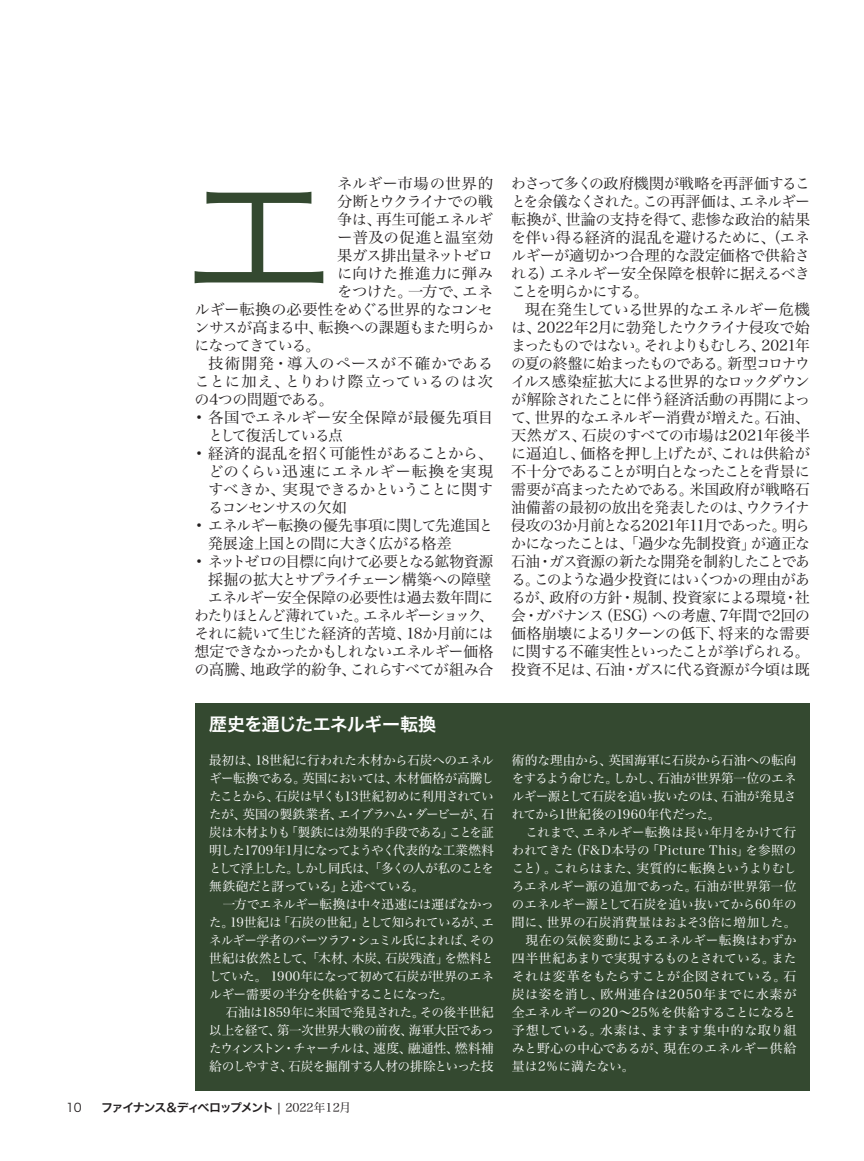
<style>
.page{position:relative;width:864px;height:1161px;background:#fff}
.page>*{position:absolute;margin:0;border:0;box-sizing:border-box;transform-origin:0 0}
.t1{font:156px "Hira Kaku Pro N W3";color:#344930}
.t2{font:18px "Hira Kaku Pro N W6";letter-spacing:-.025em;color:#fff}
.t3{font:15px/18px "Hira Min Pro W3";letter-spacing:-.025em;color:#231f20;text-align:justify}
.t4{font:15px/18px "Hira Min Pro W3";letter-spacing:-.05em;color:#231f20;text-align:right}
.t5{font:15px "Hira Min Pro W3";letter-spacing:.05em;color:#231f20}
.t6{font:15px/18px "Hira Min Pro W3";letter-spacing:-.005em;color:#231f20}
.t7{font:15px "Hira Min Pro W3";letter-spacing:-.055em;color:#231f20}
.t8{font:15px "Hira Min Pro W3";letter-spacing:-.11em;color:#231f20}
.t9{font:15px "Hira Min Pro W3";letter-spacing:-.045em;color:#231f20}
.t10{font:15px "Hira Min Pro W3";letter-spacing:.03em;color:#231f20}
.t11{font:15px "Hira Min Pro W3";letter-spacing:.025em;color:#231f20}
.t12{font:15px "Hira Min Pro W3";letter-spacing:.015em;color:#231f20}
.t13{font:15px "Hira Min Pro W3";letter-spacing:-.075em;color:#231f20}
.t14{font:12.75px/18px "Hira Min Pro W3";letter-spacing:-.01em;color:#fff;text-align:justify}
.t15{font:12.75px "Hira Min Pro W3";letter-spacing:.04em;color:#fff}
.t16{font:12.75px "Hira Min Pro W3";letter-spacing:-.04em;color:#fff}
.t17{font:12.75px "Hira Min Pro W3";letter-spacing:.01em;color:#fff}
.t18{font:12.75px "Hira Min Pro W3";letter-spacing:.015em;color:#fff}
.t19{font:12.75px "Hira Min Pro W3";letter-spacing:.02em;color:#fff}
.t20{font:12.75px "Hira Min Pro W3";letter-spacing:.025em;color:#fff}
.t21{font:12px "Hira Kaku Pro N W6";letter-spacing:-.12em;color:#231f20}
.t22{font:12px "Hira Kaku Pro N W3";color:#231f20}
.s1{font-family:"Hira Kaku Pro N W3"}
.s2{font-family:"Hira Min Pro W3"}
</style>
<div class="page">
<div style="left:196px;top:704px;width:614px;height:387px;background:#344930"></div>
<p class="t10" style="left:337px;top:171px;width:158px">ネルギー市場の世界的</p>
<p class="t8" style="left:337px;top:189px;width:158px">分断とウクライナでの戦</p>
<p class="t3" style="left:337px;top:209px;width:158px">争は、再生可能エネルギ</p>
<p class="t11" style="left:337px;top:225px;width:158px">ー普及の促進と温室効</p>
<p class="t9" style="left:337px;top:243px;width:158px">果ガス排出量ネットゼロ</p>
<p class="t12" style="left:337px;top:261px;width:158px">に向けた推進力に弾み</p>
<p class="t3" style="left:337px;top:281px;width:158px">をつけた。一方で、エネ</p>
<p class="t3" style="left:195px;top:299px;width:300px">ルギー転換の必要性をめぐる世界的なコンセ</p>
<p class="t7" style="left:195px;top:315px;width:300px">ンサスが高まる中、転換への課題もまた明らか</p>
<p class="t13" style="left:195px;top:333px;width:127px">になってきている。</p>
<p class="t5" style="left:208px;top:351px;width:287px">技術開発・導入のペースが不確かである</p>
<p class="t5" style="left:195px;top:369px;width:300px">ことに加え、とりわけ際立っているのは次</p>
<p class="t3" style="left:195px;top:389px;width:141px">の4つの問題である。</p>
<p class="t6" style="left:208px;top:407px;width:287px;text-indent:-14px">• 各国でエネルギー安全保障が最優先項目として復活している点</p>
<p class="t3" style="left:208px;top:443px;width:287px;text-indent:-14px">• 経済的混乱を招く可能性があることから、どのくらい迅速にエネルギー転換を実現すべきか、実現できるかということに関するコンセンサスの欠如</p>
<p class="t3" style="left:208px;top:515px;width:287px;text-indent:-14px">• エネルギー転換の優先事項に関して先進国と発展途上国との間に大きく広がる格差</p>
<p class="t4" style="left:195px;top:551px;width:300px">• ネットゼロの目標に向けて必要となる鉱物資源採掘の拡大とサプライチェーン構築への障壁エネルギー安全保障の必要性は過去数年間にわたりほとんど薄れていた。エネルギーショック、それに続いて生じた経済的苦境、18か月前には想定できなかったかもしれないエネルギー価格の高騰、地政学的紛争、これらすべてが組み合</p>
<h1 class="t1" style="left:181px;top:100px;width:157px">エ</h1>
<p class="t2" style="left:209px;top:708px;width:228px">歴史を通じたエネルギー転換</p>
<p class="t14" style="left:209px;top:750px;width:286px">最初は、18世紀に行われた木材から石炭へのエネルギー転換である。英国においては、木材価格が高騰したことから、石炭は早くも13世紀初めに利用されていたが、英国の製鉄業者、エイブラハム・ダービーが、石炭は木材よりも「製鉄には効果的手段である」ことを証明した1709年1月になってようやく代表的な工業燃料として浮上した。しかし同氏は、「多くの人が私のことを無鉄砲だと訝っている」と述べている。</p>
<p class="t14" style="left:209px;top:894px;width:286px;text-indent:14px">一方でエネルギー転換は中々迅速には運ばなかった。19世紀は「石炭の世紀」として知られているが、エネルギー学者のバーツラフ・シュミル氏によれば、その世紀は依然として、「木材、木炭、石炭残渣」を燃料としていた。 1900年になって初めて石炭が世界のエネルギー需要の半分を供給することになった。</p>
<p class="t14" style="left:209px;top:1002px;width:286px;text-indent:17px">石油は1859年に米国で発見された。その後半世紀以上を経て、第一次世界大戦の前夜、海軍大臣であったウィンストン・チャーチルは、速度、融通性、燃料補給のしやすさ、石炭を掘削する人材の排除といった技</p>
<p class="t22" style="left:66px;top:1096px;width:17px">10</p>
<p class="t21" style="left:101px;top:1096px;width:252px">ファイナンス＆ディベロップメント <span class="s1">|</span> <span class="s2">2022年12月</span></p>
<p class="t3" style="left:511px;top:173px;width:300px">わさって多くの政府機関が戦略を再評価することを余儀なくされた。この再評価は、エネルギー転換が、世論の支持を得て、悲惨な政治的結果を伴い得る経済的混乱を避けるために、（エネルギーが適切かつ合理的な設定価格で供給される）エネルギー安全保障を根幹に据えるべきことを明らかにする。</p>
<p class="t3" style="left:511px;top:299px;width:300px;text-indent:14px">現在発生している世界的なエネルギー危機は、2022年2月に勃発したウクライナ侵攻で始まったものではない。それよりもむしろ、2021年の夏の終盤に始まったものである。新型コロナウイルス感染症拡大による世界的なロックダウンが解除されたことに伴う経済活動の再開によって、世界的なエネルギー消費が増えた。石油、天然ガス、石炭のすべての市場は2021年後半に逼迫し、価格を押し上げたが、これは供給が不十分であることが明白となったことを背景に需要が高まったためである。米国政府が戦略石油備蓄の最初の放出を発表したのは、ウクライナ侵攻の3か月前となる2021年11月であった。明らかになったことは、「過少な先制投資」が適正な石油・ガス資源の新たな開発を制約したことである。このような過少投資にはいくつかの理由があるが、政府の方針・規制、投資家による環境・社会・ガバナンス（ESG）への考慮、7年間で2回の価格崩壊によるリターンの低下、将来的な需要に関する不確実性といったことが挙げられる。投資不足は、石油・ガスに代る資源が今頃は既</p>
<p class="t14" style="left:512px;top:750px;width:286px">術的な理由から、英国海軍に石炭から石油への転向をするよう命じた。しかし、石油が世界第一位のエネルギー源として石炭を追い抜いたのは、石油が発見されてから1世紀後の1960年代だった。</p>
<p class="t14" style="left:525px;top:822px;width:273px">これまで、エネルギー転換は長い年月をかけて行</p>
<p class="t15" style="left:512px;top:839px;width:286px">われてきた（F&amp;D本号の「Picture This」を参照の</p>
<p class="t16" style="left:512px;top:857px;width:286px">こと）。これらはまた、実質的に転換というよりむし</p>
<p class="t17" style="left:512px;top:875px;width:286px">ろエネルギー源の追加であった。石油が世界第一位</p>
<p class="t14" style="left:512px;top:894px;width:286px">のエネルギー源として石炭を追い抜いてから60年の</p>
<p class="t19" style="left:512px;top:911px;width:286px">間に、世界の石炭消費量はおよそ3倍に増加した。</p>
<p class="t20" style="left:525px;top:929px;width:273px">現在の気候変動によるエネルギー転換はわずか</p>
<p class="t16" style="left:512px;top:947px;width:286px">四半世紀あまりで実現するものとされている。また</p>
<p class="t14" style="left:512px;top:966px;width:286px">それは変革をもたらすことが企図されている。石</p>
<p class="t15" style="left:512px;top:983px;width:286px">炭は姿を消し、欧州連合は2050年までに水素が</p>
<p class="t14" style="left:512px;top:1002px;width:286px">全エネルギーの20～25％を供給することになると</p>
<p class="t18" style="left:512px;top:1019px;width:286px">予想している。水素は、ますます集中的な取り組</p>
<p class="t17" style="left:512px;top:1037px;width:286px">みと野心の中心であるが、現在のエネルギー供給</p>
<p class="t18" style="left:512px;top:1055px;width:124px">量は2％に満たない。</p>
</div>
